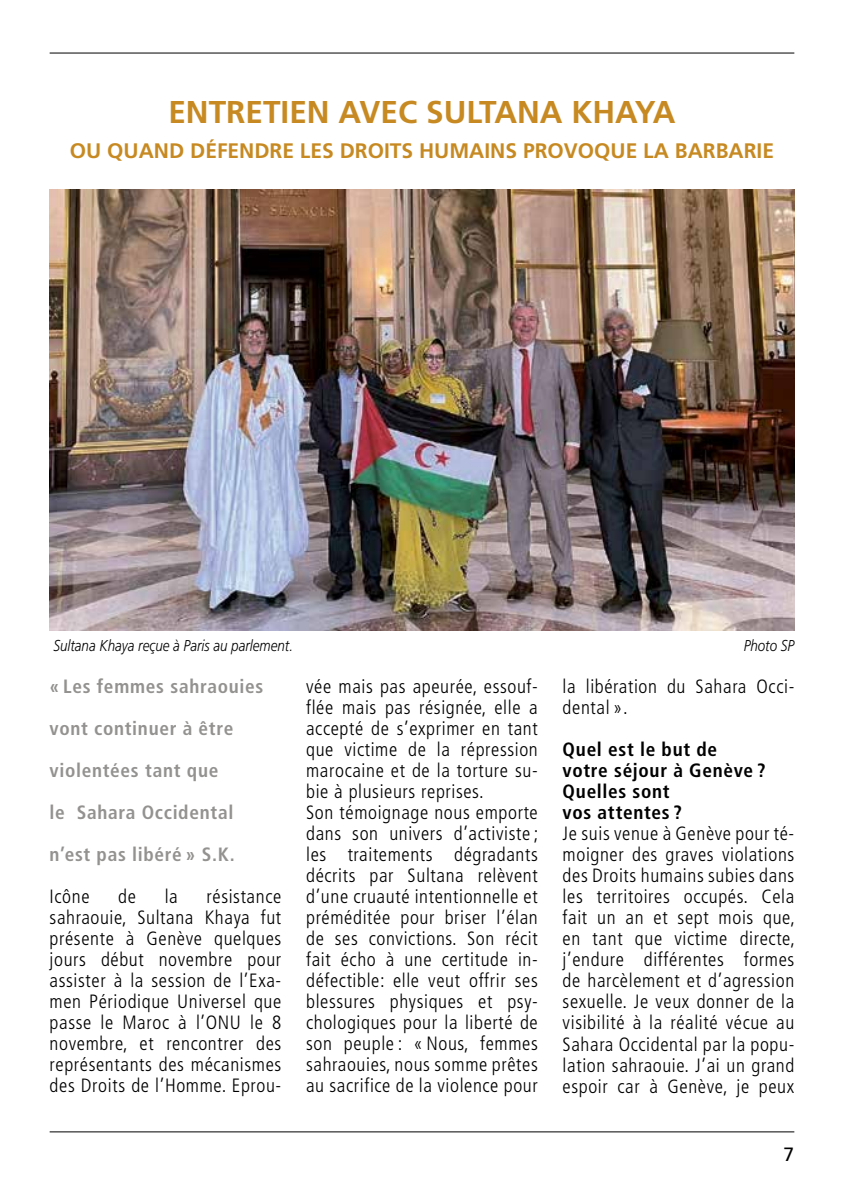
<style>
.page{position:relative;width:844px;height:1191px;background:#fff}
.page>*{position:absolute;margin:0;border:0;box-sizing:border-box;transform-origin:0 0}
.t1{font:700 31.5px "Frutiger";color:#c78a22}
.t2{font:700 21px "Frutiger";color:#c78a22}
.t3{font:300 condensed 19.25px/21px "Frutiger";letter-spacing:.03em;color:#000;text-align:justify}
.t4{font:700 condensed 19.25px/42px "Frutiger";letter-spacing:.035em;color:#949290}
.t5{font:700 condensed 19.25px/21px "Frutiger";letter-spacing:.035em;color:#000}
.t6{font:19.25px "Frutiger";color:#000}
.t7{font:italic 300 15.75px "Frutiger";color:#000;scale:.85 1}
</style>
<div class="page">
<hr style="left:50px;top:1131px;width:744px;height:1px;background:#000">
<hr style="left:50px;top:53px;width:744px;height:1px;background:#000">
<img style="left:50px;top:189px;width:744px;height:441px">
<h1 class="t1" style="left:168px;top:93px;width:508px">ENTRETIEN AVEC SULTANA KHAYA</h1>
<p class="t2" style="left:70px;top:138px;width:705px">OU QUAND DÉFENDRE LES DROITS HUMAINS PROVOQUE LA BARBARIE</p>
<p class="t7" style="left:53px;top:637px;width:283px">Sultana Khaya reçue à Paris au parlement.</p>
<p class="t7" style="left:743px;top:637px;width:61px">Photo SP</p>
<p class="t4" style="left:50px;top:665px;width:215px">« Les femmes sahraouies vont continuer à être violentées tant que<br>le Sahara Occidental n’est pas libéré » S.K.</p>
<p class="t3" style="left:50px;top:886px;width:41px">Icône</p>
<p class="t3" style="left:118px;top:886px;width:19px">de</p>
<p class="t3" style="left:165px;top:886px;width:15px">la</p>
<p class="t3" style="left:50px;top:886px;width:233px;text-indent:157px">résistance sahraouie, Sultana Khaya fut présente à Genève quelques jours début novembre pour assister à la session de l’Exa&shy;men Périodique Universel que passe le Maroc à l’ONU le 8 novembre, et rencontrer des représentants des mécanismes des Droits de l’Homme. Eprou-</p>
<p class="t3" style="left:306px;top:676px;width:234px;text-align:left">vée mais pas apeurée, essouf&shy;flée mais pas résignée, elle a accepté de s’exprimer en tant que victime de la répression marocaine et de la torture su&shy;bie à plusieurs reprises.<br>Son témoignage nous emporte dans son univers d’activiste ; les traitements dégradants décrits par Sultana relèvent d’une cruauté intentionnelle et préméditée pour briser l’élan de ses convictions. Son récit fait écho à une certitude in&shy;défectible: elle veut offrir ses blessures physiques et psy&shy;chologiques pour la liberté de son peuple : « Nous, femmes sahraouies, nous somme prêtes au sacrifice de la violence pour</p>
<p class="t3" style="left:562px;top:676px;width:233px">la libération du Sahara Occi&shy;dental ».</p>
<p class="t5" style="left:562px;top:739px;width:204px">Quel est le but de votre séjour à Genève ?<br>Quelles sont<br>vos attentes ?</p>
<p class="t3" style="left:562px;top:823px;width:234px">Je suis venue à Genève pour té&shy;moigner des graves violations des Droits humains subies dans les territoires occupés. Cela fait un an et sept mois que, en tant que victime directe, j’endure différentes formes de harcèlement et d’agression sexuelle. Je veux donner de la visibilité à la réalité vécue au Sahara Occidental par la popu&shy;lation sahraouie. J’ai un grand espoir car à Genève, je peux</p>
<p class="t6" style="left:783px;top:1142px;width:12px">7</p>
</div>
